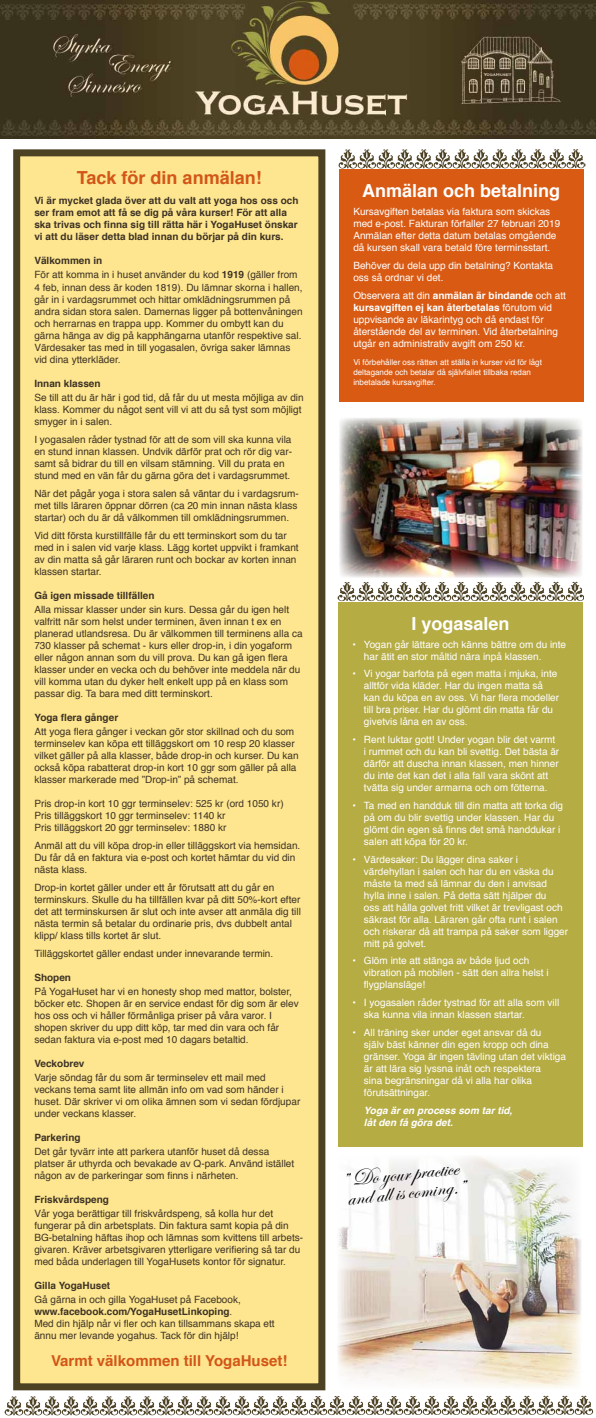
<style>
.page{position:relative;width:596px;height:1418px;background:#fff}
.page>*{position:absolute;margin:0;border:0;box-sizing:border-box;transform-origin:0 0}
.t1{font:23px/19px "Edwardian Script ITC";color:#000}
.t2{font:700 18px "Helvetica";color:#fff}
.t3{font:700 18px "Helvetica";color:#d25618}
.t4{font:700 15px "Helvetica";color:#d25618}
.t5{font:10px/12px "Helvetica";color:#3e3225}
.t6{font:10px/12px "Helvetica";color:#fff}
.t7{font:700 10px/12px "Helvetica";color:#3e3225}
.t8{font:italic 700 10px/12px "Helvetica";color:#fff}
.t9{font:8px/9.6px "Helvetica";color:#fff}
.s1{font-weight:700}
</style>
<div class="page">
<img style="left:0;top:0;width:595px;height:139px">
<div style="left:338px;top:602px;width:244px;height:544px;background:#b5ac44"></div>
<div style="left:17px;top:153px;width:304px;height:1233px;background:#fde68f"></div>
<div style="left:13px;top:149px;width:312px;height:1241px;border:7px solid #4c4123"></div>
<div style="left:339px;top:170px;width:244px;height:232px;background:#d95a13"></div>
<img style="left:338px;top:1157px;width:242px;height:231px">
<svg style="left:337px;top:582px;width:246px;height:19px"></svg>
<svg style="left:338px;top:149px;width:246px;height:19px"></svg>
<svg style="left:4px;top:1395px;width:588px;height:19px"></svg>
<img style="left:339px;top:418px;width:243px;height:160px">
<h2 class="t3" style="left:77px;top:163px;width:186px">Tack för din anmälan!</h2>
<p class="t7" style="left:34px;top:195px;width:265px">Vi är mycket glada över att du valt att yoga hos oss och ser fram emot att få se dig på våra kurser! För att alla ska trivas och finna sig till rätta här i YogaHuset önskar vi att du läser detta blad innan du börjar på din kurs.</p>
<p class="t5" style="left:34px;top:254px;width:264px;line-height:14px"><span class="s1">Välkommen in<br></span>För att komma in i huset använder du kod <span class="s1">1919</span> (gäller from</p>
<p class="t5" style="left:34px;top:281px;width:269px">4 feb, innan dess är koden 1819). Du lämnar skorna i hallen, går in i vardagsrummet och hittar omklädningsrummen på andra sidan stora salen. Damernas ligger på bottenvåningen och herrarnas en trappa upp. Kommer du ombytt kan du gärna hänga av dig på kapphängarna utanför respektive sal.<br>Värdesaker tas med in till yogasalen, övriga saker lämnas vid dina ytterkläder.</p>
<p class="t7" style="left:34px;top:377px;width:68px">Innan klassen</p>
<p class="t5" style="left:34px;top:391px;width:271px">Se till att du är här i god tid, då får du ut mesta möjliga av din klass. Kommer du något sent vill vi att du så tyst som möjligt smyger in i salen.</p>
<p class="t5" style="left:34px;top:433px;width:259px">I yogasalen råder tystnad för att de som vill ska kunna vila en stund innan klassen. Undvik därför prat och rör dig var&shy;samt så bidrar du till en vilsam stämning. Vill du prata en stund med en vän får du gärna göra det i vardagsrummet.</p>
<p class="t5" style="left:34px;top:487px;width:266px;text-align:justify">När det pågår yoga i stora salen så väntar du i vardagsrum&shy;met tills läraren öppnar dörren (ca 20 min innan nästa klass startar) och du är då välkommen till omklädningsrummen.</p>
<p class="t5" style="left:34px;top:529px;width:265px">Vid ditt första kurstillfälle får du ett terminskort som du tar med in i salen vid varje klass. Lägg kortet uppvikt i framkant av din matta så går läraren runt och bockar av korten innan klassen startar.</p>
<p class="t7" style="left:34px;top:589px;width:122px">Gå igen missade tillfällen</p>
<p class="t5" style="left:34px;top:603px;width:269px">Alla missar klasser under sin kurs. Dessa går du igen helt valfritt när som helst under terminen, även innan t ex en planerad utlandsresa. Du är välkommen till terminens alla ca 730 klasser på schemat - kurs eller drop-in, i din yogaform eller någon annan som du vill prova. Du kan gå igen flera klasser under en vecka och du behöver inte meddela när du vill komma utan du dyker helt enkelt upp på en klass som passar dig. Ta bara med ditt terminskort.</p>
<p class="t7" style="left:34px;top:711px;width:85px">Yoga flera gånger</p>
<p class="t5" style="left:34px;top:725px;width:266px">Att yoga flera gånger i veckan gör stor skillnad och du som terminselev kan köpa ett tilläggskort om 10 resp 20 klasser vilket gäller på alla klasser, både drop-in och kurser. Du kan också köpa rabatterat drop-in kort 10 ggr som gäller på alla klasser markerade med ”Drop-in” på schemat.</p>
<p class="t5" style="left:34px;top:797px;width:250px">Pris drop-in kort 10 ggr terminselev: 525 kr (ord 1050 kr)<br>Pris tilläggskort 10 ggr terminselev: 1140 kr<br>Pris tilläggskort 20 ggr terminselev: 1880 kr</p>
<p class="t5" style="left:34px;top:839px;width:267px">Anmäl att du vill köpa drop-in eller tilläggskort via hemsidan.<br>Du får då en faktura via e-post och kortet hämtar du vid din nästa klass.</p>
<p class="t5" style="left:34px;top:881px;width:268px">Drop-in kortet gäller under ett år förutsatt att du går en terminskurs. Skulle du ha tillfällen kvar på ditt 50%-kort efter det att terminskursen är slut och inte avser att anmäla dig till nästa termin så betalar du ordinarie pris, dvs dubbelt antal klipp/ klass tills kortet är slut.</p>
<p class="t5" style="left:34px;top:947px;width:240px">Tilläggskortet gäller endast under innevarande termin.</p>
<p class="t7" style="left:34px;top:971px;width:38px">Shopen</p>
<p class="t5" style="left:34px;top:985px;width:266px">På YogaHuset har vi en honesty shop med mattor, bolster, böcker etc. Shopen är en service endast för dig som är elev hos oss och vi håller förmånliga priser på våra varor. I shopen skriver du upp ditt köp, tar med din vara och får sedan faktura via e-post med 10 dagars betaltid.</p>
<p class="t7" style="left:34px;top:1057px;width:52px">Veckobrev</p>
<p class="t5" style="left:34px;top:1071px;width:267px">Varje söndag får du som är terminselev ett mail med veckans tema samt lite allmän info om vad som händer i huset. Där skriver vi om olika ämnen som vi sedan fördjupar under veckans klasser.</p>
<p class="t7" style="left:34px;top:1131px;width:48px">Parkering</p>
<p class="t5" style="left:34px;top:1145px;width:261px">Det går tyvärr inte att parkera utanför huset då dessa platser är uthyrda och bevakade av Q-park. Använd istället någon av de parkeringar som finns i närheten.</p>
<p class="t7" style="left:34px;top:1193px;width:76px">Friskvårdspeng</p>
<p class="t5" style="left:34px;top:1207px;width:270px">Vår yoga berättigar till friskvårdspeng, så kolla hur det fungerar på din arbetsplats. Din faktura samt kopia på din BG-betalning häftas ihop och lämnas som kvittens till arbets&shy;givaren. Kräver arbetsgivaren ytterligare verifiering så tar du med båda underlagen till YogaHusets kontor för signatur.</p>
<p class="t7" style="left:34px;top:1279px;width:77px">Gilla YogaHuset</p>
<p class="t5" style="left:34px;top:1293px;width:242px">Gå gärna in och gilla YogaHuset på Facebook, <span class="s1">www.facebook.com/YogaHusetLinkoping</span>.<br>Med din hjälp når vi fler och kan tillsammans skapa ett ännu mer levande yogahus. Tack för din hjälp!</p>
<h3 class="t4" style="left:51px;top:1348px;width:238px">Varmt välkommen till YogaHuset!</h3>
<h2 class="t2" style="left:362px;top:176px;width:200px">Anmälan och betalning</h2>
<p class="t6" style="left:353px;top:206px;width:208px">Kursavgiften betalas via faktura som skickas med e-post. Fakturan förfaller 27 februari 2019<br>Anmälan efter detta datum betalas omgående då kursen skall vara betald före terminsstart.</p>
<p class="t6" style="left:353px;top:260px;width:201px">Behöver du dela upp din betalning? Kontakta oss så ordnar vi det.</p>
<p class="t6" style="left:353px;top:290px;width:214px">Observera att din <span class="s1">anmälan är bindande</span> och att <span class="s1">kursavgiften ej kan återbetalas</span> förutom vid uppvisande av läkarintyg och då endast för återstående del av terminen. Vid återbetalning utgår en administrativ avgift om 250 kr.</p>
<p class="t9" style="left:353px;top:358px;width:190px">Vi förbehåller oss rätten att ställa in kurser vid för lågt deltagande och betalar då självfallet tillbaka redan inbetalade kursavgifter.</p>
<h2 class="t2" style="left:411px;top:609px;width:100px">I yogasalen</h2>
<p class="t6" style="left:364px;top:638px;width:203px;text-indent:-11px">• Yogan går lättare och känns bättre om du inte har ätit en stor måltid nära inpå klassen.</p>
<p class="t6" style="left:364px;top:668px;width:196px;text-indent:-11px">• Vi yogar barfota på egen matta i mjuka, inte alltför vida kläder. Har du ingen matta så kan du köpa en av oss. Vi har flera modeller till bra priser. Har du glömt din matta får du givetvis låna en av oss.</p>
<p class="t6" style="left:364px;top:734px;width:197px;text-indent:-11px">• Rent luktar gott! Under yogan blir det varmt i rummet och du kan bli svettig. Det bästa är därför att duscha innan klassen, men hinner du inte det kan det i alla fall vara skönt att tvätta sig under armarna och om fötterna.</p>
<p class="t6" style="left:364px;top:799px;width:200px;text-indent:-11px">• Ta med en handduk till din matta att torka dig på om du blir svettig under klassen. Har du glömt din egen så finns det små handdukar i salen att köpa för 20 kr.</p>
<p class="t6" style="left:364px;top:853px;width:205px;text-indent:-11px">• Värdesaker: Du lägger dina saker i värdehyllan i salen och har du en väska du måste ta med så lämnar du den i anvisad hylla inne i salen. På detta sätt hjälper du<br>oss att hålla golvet fritt vilket är trevligast och säkrast för alla. Läraren går ofta runt i salen och riskerar då att trampa på saker som ligger mitt på golvet.</p>
<p class="t6" style="left:364px;top:955px;width:186px;text-indent:-11px">• Glöm inte att stänga av både ljud och vibration på mobilen - sätt den allra helst i flygplansläge!</p>
<p class="t6" style="left:364px;top:996px;width:197px;text-indent:-11px">• I yogasalen råder tystnad för att alla som vill ska kunna vila innan klassen startar.</p>
<p class="t6" style="left:364px;top:1026px;width:203px;text-indent:-11px">• All träning sker under eget ansvar då du<br>själv bäst känner din egen kropp och dina gränser. Yoga är ingen tävling utan det viktiga är att lära sig lyssna inåt och respektera<br>sina begränsningar då vi alla har olika förutsättningar.</p>
<p class="t8" style="left:364px;top:1104px;width:150px">Yoga är en process som tar tid, låt den få göra det.</p>
<h1 class="t1" style="left:340px;top:1170px;width:124px;rotate:-6deg">” Do your practice and all is coming.”</h1>
</div>
